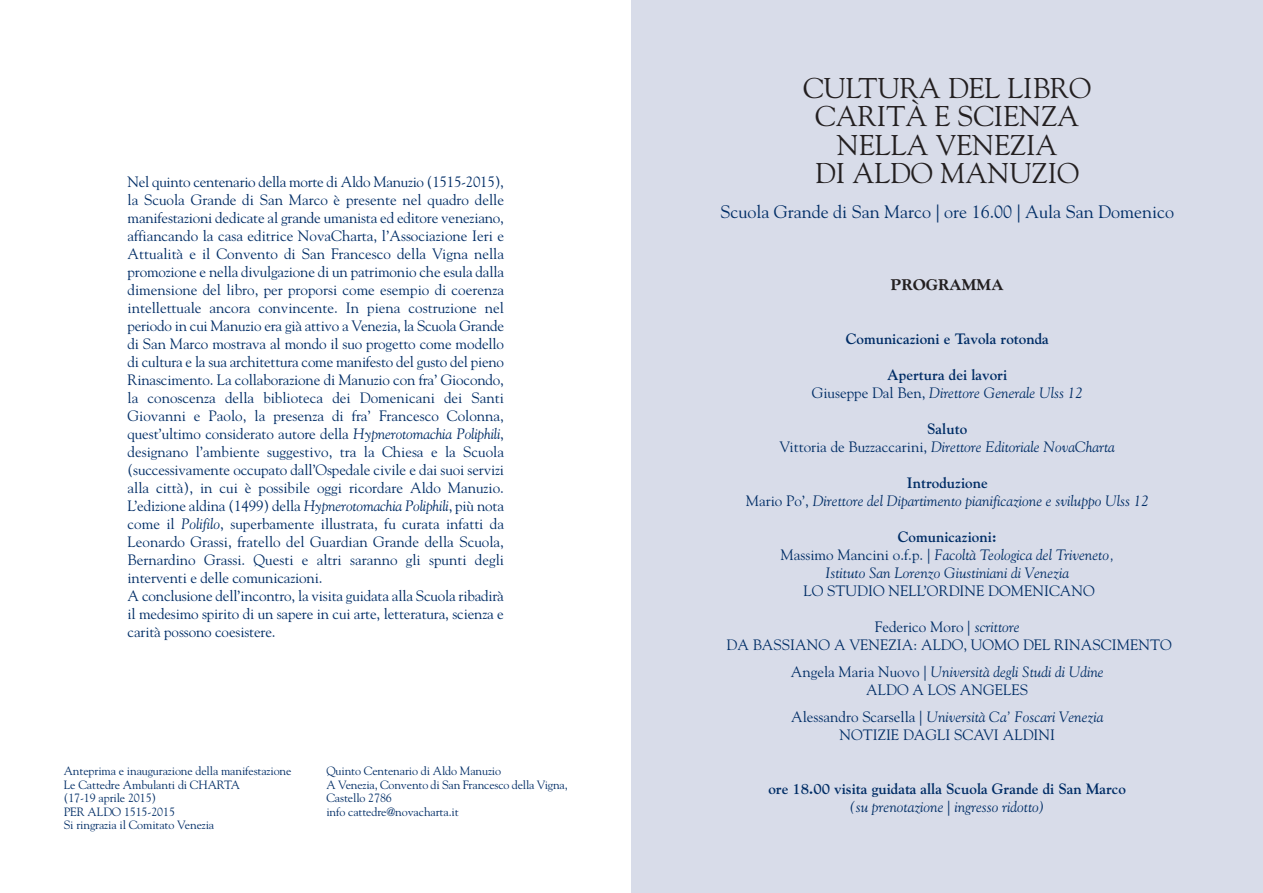
<style>
.page{position:relative;width:1263px;height:893px;background:#fff}
.page>*{position:absolute;margin:0;border:0;box-sizing:border-box;transform-origin:0 0}
.t1{font:28.5px/28.5px "Goudy";color:#231f20;text-align:center}
.t2{font:18px "Goudy";color:#002d66}
.t3{font:800 15.75px "Goudy";color:#231f20}
.t4{font:15px/18px "Goudy";color:#002d66;text-align:center}
.t5{font:italic 15px/18px "Goudy";color:#002d66;text-align:center}
.t6{font:700 15px/18px "Goudy";color:#002d66;text-align:center}
.t7{font:12px/13.5px "Goudy";letter-spacing:-.01em;color:#002d66}
.s1{font-style:italic}
.s2{font-family:"Helvetica";font-weight:300}
.s3{font-weight:700;font-style:normal}
.s4{font-style:normal}
.s5{font-family:"Helvetica";font-weight:300;font-style:normal}
.s6{font-weight:400;font-style:italic}
</style>
<div class="page">
<div style="left:631px;top:0;width:632px;height:893px;background:#d8dce9"></div>
<p class="t4" style="left:127px;top:173px;width:378px;text-align:left">Nel quinto centenario della morte di Aldo Manuzio (1515-2015), la Scuola Grande di San Marco è presente nel quadro delle manifestazioni dedicate al grande umanista ed editore veneziano, affiancando la casa editrice NovaCharta, l’Associazione Ieri e Attualità e il Convento di San Francesco della Vigna nella promozione e nella divulgazione di un patrimonio che esula dalla dimensione del libro, per proporsi come esempio di coerenza intellettuale ancora convincente. In piena costruzione nel periodo in cui Manuzio era già attivo a Venezia, la Scuola Grande di San Marco mostrava al mondo il suo progetto come modello di cultura e la sua architettura come manifesto del gusto del pieno Rinascimento. La collaborazione di Manuzio con fra’ Giocondo, la conoscenza della biblioteca dei Domenicani dei Santi Giovanni e Paolo, la presenza di fra’ Francesco Colonna, quest’ultimo considerato autore della <span class="s1">Hypnerotomachia Poliphili</span>, designano l’ambiente suggestivo, tra la Chiesa e la Scuola (successivamente occupato dall’Ospedale civile e dai suoi servizi alla città), in cui è possibile oggi ricordare Aldo Manuzio.<br>L’edizione aldina (1499) della <span class="s1">Hypnerotomachia Poliphili</span>, più nota come il <span class="s1">Polifilo</span>, superbamente illustrata, fu curata infatti da Leonardo Grassi, fratello del Guardian Grande della Scuola, Bernardino Grassi. Questi e altri saranno gli spunti degli interventi e delle comunicazioni.<br>A conclusione dell’incontro, la visita guidata alla Scuola ribadirà il medesimo spirito di un sapere in cui arte, letteratura, scienza e carità possono coesistere.</p>
<p class="t7" style="left:64px;top:764px;width:229px">Anteprima e inaugurazione della manifestazione<br>Le Cattedre Ambulanti di CHARTA<br>(17-19 aprile 2015)<br>PER ALDO 1515-2015<br>Si ringrazia il Comitato Venezia</p>
<p class="t7" style="left:326px;top:764px;width:243px">Quinto Centenario di Aldo Manuzio<br>A Venezia, Convento di San Francesco della Vigna,<br>Castello 2786<br>info cattedre@novacharta.it</p>
<h1 class="t1" style="left:803px;top:74px;width:289px">CULTURA DEL LIBRO<br>CARITÀ E SCIENZA<br>NELLA VENEZIA<br>DI ALDO MANUZIO</h1>
<p class="t2" style="left:720px;top:201px;width:455px">Scuola Grande di San Marco <span class="s2">|</span> ore 16.00 <span class="s2">|</span> Aula San Domenico</p>
<p class="t3" style="left:891px;top:278px;width:114px">PROGRAMMA</p>
<p class="t6" style="left:846px;top:330px;width:205px">Comunicazioni e Tavola rotonda</p>
<p class="t5" style="left:812px;top:366px;width:272px"><span class="s3">Apertura dei lavori<br></span><span class="s4">Giuseppe Dal Ben,</span> Direttore Generale Ulss 12</p>
<p class="t5" style="left:779px;top:420px;width:337px"><span class="s3">Saluto<br></span><span class="s4">Vittoria de Buzzaccarini,</span> Direttore Editoriale NovaCharta</p>
<p class="t5" style="left:746px;top:474px;width:404px"><span class="s3">Introduzione<br></span><span class="s4">Mario Po’,</span> Direttore del Dipartimento pianificazione e sviluppo Ulss 12</p>
<p class="t5" style="left:780px;top:528px;width:335px"><span class="s3">Comunicazioni:<br></span><span class="s4">Massimo Mancini o.f.p.</span> <span class="s5">|</span> Facoltà Teologica del Triveneto,<br>Istituto San Lorenzo Giustiniani di Venezia</p>
<p class="t4" style="left:803px;top:582px;width:293px">LO STUDIO NELL’ORDINE DOMENICANO</p>
<p class="t4" style="left:727px;top:618px;width:447px">Federico Moro <span class="s2">|</span> <span class="s1">scrittore<br></span>DA BASSIANO A VENEZIA: ALDO, UOMO DEL RINASCIMENTO</p>
<p class="t4" style="left:791px;top:663px;width:315px">Angela Maria Nuovo <span class="s2">|</span> <span class="s1">Università degli Studi di Udine<br></span>ALDO A LOS ANGELES</p>
<p class="t4" style="left:791px;top:708px;width:314px">Alessandro Scarsella <span class="s2">|</span> <span class="s1">Università Ca’ Foscari Venezia<br></span>NOTIZIE DAGLI SCAVI ALDINI</p>
<p class="t6" style="left:768px;top:780px;width:359px">ore 18.00 visita guidata alla Scuola Grande di San Marco <span class="s6">(su prenotazione</span> <span class="s2">|</span> <span class="s6">ingresso ridotto)</span></p>
</div>
